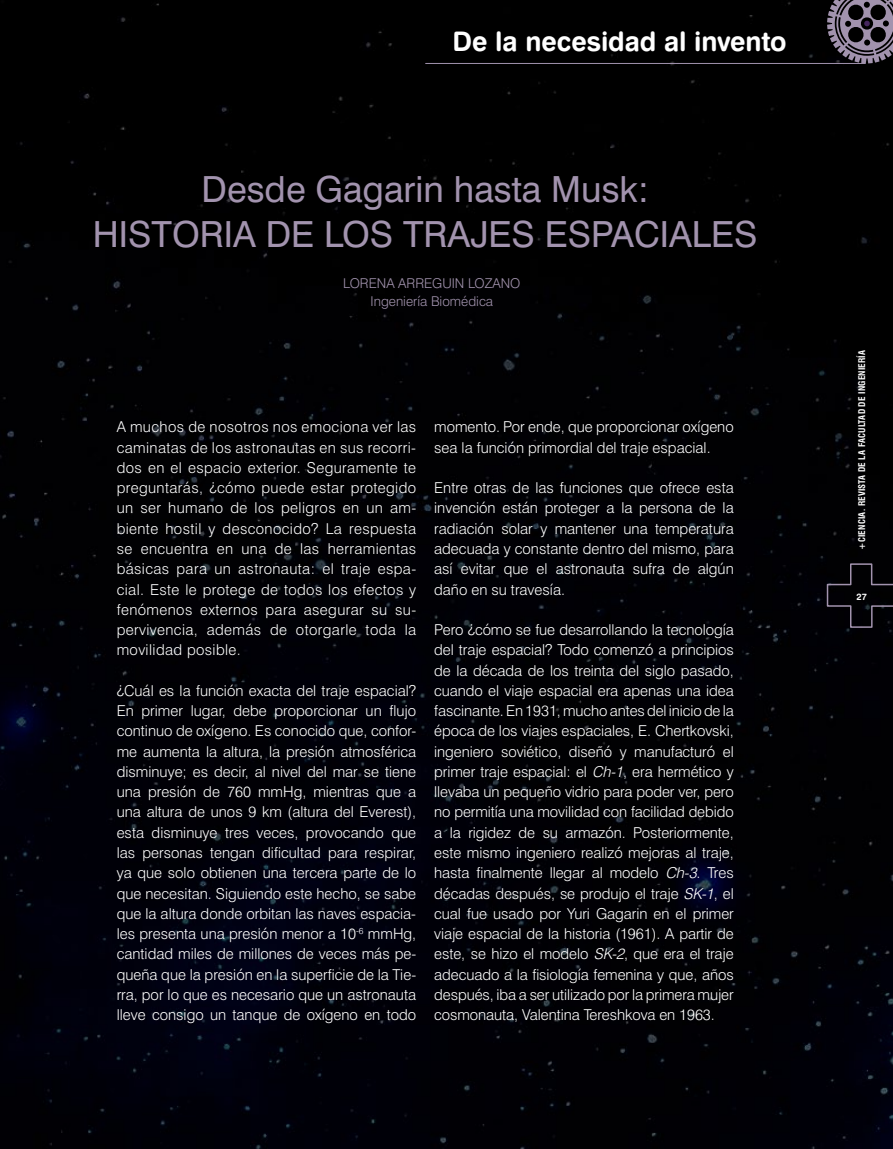
<style>
.page{position:relative;width:893px;height:1149px;background:#fff}
.page>*{position:absolute;margin:0;border:0;box-sizing:border-box;transform-origin:0 0}
.t1{font:36px/45px "Swiss 721 BT";color:#a293ae;text-align:center}
.t2{font:27px "Swiss 721 BT Bold Rounded";letter-spacing:-.005em;color:#fff}
.t3{font:300 15px/20.2px "Swiss 721 BT";color:#fff;text-align:justify}
.t4{font:300 13.5px/18px "Swiss 721 BT";color:#a293ae;text-align:center}
.t5{font:9.15px "Swiss 721 BT Bold Rounded";color:#fff}
.t6{font:700 condensed 9px "Swiss 721 BT";letter-spacing:.02em;color:#fff}
.s1{font-style:italic}
</style>
<div class="page">
<img style="left:0;top:0;width:893px;height:1148px">
<svg style="left:827px;top:0;width:66px;height:63px;background:#564d5c"></svg>
<hr style="left:426px;top:63px;width:439px;height:1px;background:#a293ae">
<svg style="left:826px;top:562px;width:67px;height:66px;background:#0d0c11"></svg>
<h2 class="t2" style="left:453px;top:24px;width:336px">De la necesidad al invento</h2>
<h1 class="t1" style="left:93px;top:166px;width:666px">Desde Gagarin hasta Musk:<br>HISTORIA DE LOS TRAJES ESPACIALES</h1>
<p class="t4" style="left:343px;top:274px;width:179px">LORENA ARREGUIN LOZANO<br>Ingeniería Biomédica</p>
<p class="t3" style="left:117px;top:416px;width:301px">A muchos de nosotros nos emociona ver las caminatas de los astronautas en sus recorri&shy;dos en el espacio exterior. Seguramente te preguntarás, ¿cómo puede estar protegido un ser humano de los peligros en un am&shy;biente hostil y desconocido? La respuesta se encuentra en una de las herramientas básicas para un astronauta: el traje espa&shy;cial. Este le protege de todos los efectos y fenómenos externos para asegurar su su&shy;pervivencia, además de otorgarle toda la movilidad posible.</p>
<p class="t3" style="left:117px;top:680px;width:301px">¿Cuál es la función exacta del traje espacial?<br>En primer lugar, debe proporcionar un flujo continuo de oxígeno. Es conocido que, confor&shy;me aumenta la altura, la presión atmosférica disminuye; es decir, al nivel del mar se tiene una presión de 760 mmHg, mientras que a una altura de unos 9 km (altura del Everest), esta disminuye tres veces, provocando que las personas tengan dificultad para respirar, ya que solo obtienen una tercera parte de lo que necesitan. Siguiendo este hecho, se sabe que la altura donde orbitan las naves espacia&shy;les presenta una presión menor a 10<sup>-6</sup> mmHg, cantidad miles de millones de veces más pe&shy;queña que la presión en la superficie de la Tie&shy;rra, por lo que es necesario que un astronauta lleve consigo un tanque de oxígeno en todo</p>
<p class="t3" style="left:434px;top:416px;width:301px">momento. Por ende, que proporcionar oxígeno sea la función primordial del traje espacial.</p>
<p class="t3" style="left:434px;top:477px;width:301px">Entre otras de las funciones que ofrece esta invención están proteger a la persona de la radiación solar y mantener una temperatura adecuada y constante dentro del mismo, para así evitar que el astronauta sufra de algún daño en su travesía.</p>
<p class="t3" style="left:434px;top:619px;width:301px">Pero ¿cómo se fue desarrollando la tecnología del traje espacial? Todo comenzó a principios de la década de los treinta del siglo pasado, cuando el viaje espacial era apenas una idea fascinante. En 1931, mucho antes del inicio de la época de los viajes espaciales, E. Chertkovski, ingeniero soviético, diseñó y manufacturó el primer traje espacial: el <span class="s1">Ch-1</span>, era hermético y llevaba un pequeño vidrio para poder ver, pero no permitía una movilidad con facilidad debido a la rigidez de su armazón. Posteriormente, este mismo ingeniero realizó mejoras al traje, hasta finalmente llegar al modelo <span class="s1">Ch-3</span>. Tres décadas después, se produjo el traje <span class="s1">SK-1</span>, el cual fue usado por Yuri Gagarin en el primer viaje espacial de la historia (1961). A partir de este, se hizo el modelo <span class="s1">SK-2</span>, que era el traje adecuado a la fisiología femenina y que, años después, iba a ser utilizado por la primera mujer cosmonauta, Valentina Tereshkova en 1963.</p>
<p class="t6" style="left:857px;top:549px;width:201px;rotate:-90deg">+CIENCIA. REVISTA DE LA FACULTAD DE INGENIERÍA</p>
<p class="t5" style="left:856px;top:590px;width:12px">27</p>
</div>
